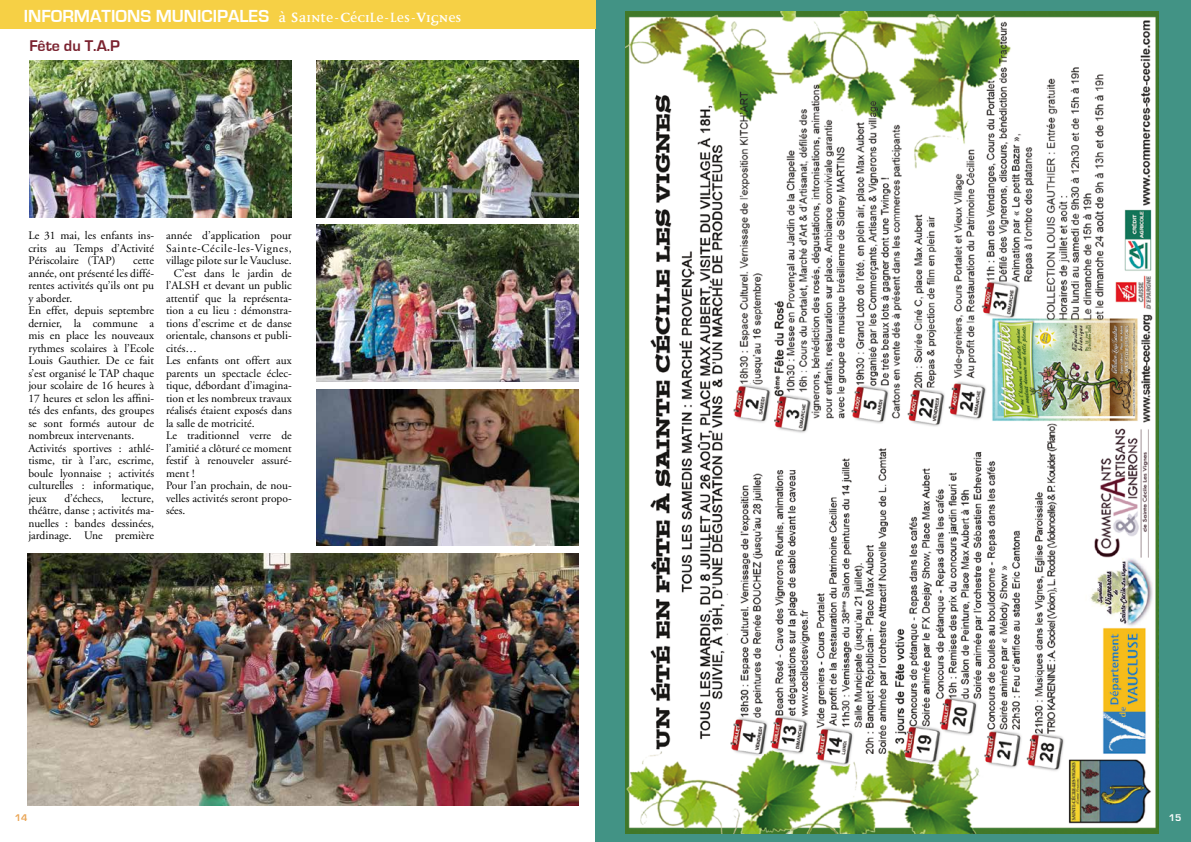
<style>
.page{position:relative;width:1191px;height:842px;background:#fff}
.page>*{position:absolute;margin:0;border:0;box-sizing:border-box;transform-origin:0 0}
.t1{font:700 18px "Eurostile";color:#fff}
.t2{font:700 16px "Eurostile";color:#7a222f}
.t3{font:11.5px/12.5px "Adobe Garamond";color:#000;text-align:justify}
.t4{font:11.5px "Adobe Garamond";letter-spacing:.055em;color:#000}
.t5{font:700 10px "Eurostile";color:#fff}
.t6{font:700 10px "Eurostile";color:#e9a454}
.s1{font-family:"Disturbance"}
.s2{font-family:"Disturbance";font-size:24px}
</style>
<div class="page">
<div style="left:595px;top:0;width:596px;height:842px;background:#429385"></div>
<img style="left:625px;top:11px;width:533px;height:822px">
<div style="left:0;top:0;width:595px;height:28px;background:#f6d045"></div>
<img style="left:29px;top:61px;width:263px;height:156px">
<img style="left:316px;top:61px;width:262px;height:156px">
<img style="left:316px;top:225px;width:262px;height:156px">
<img style="left:316px;top:389px;width:262px;height:157px">
<img style="left:27px;top:553px;width:551px;height:253px">
<h1 class="t1" style="left:24px;top:6px;width:439px">INFORMATIONS MU NICIPALES <span class="s1">à</span> <span class="s2">S</span><span class="s1">ainte-</span><span class="s2">C</span><span class="s1">écile-les-</span><span class="s2">V</span><span class="s1">ignes</span></h1>
<h2 class="t2" style="left:29px;top:37px;width:91px">FÊTE DU T.A.P</h2>
<p class="t3" style="left:28px;top:229px;width:127px">Le 31 mai, les enfants ins&shy;crits au Temps d’Activité Périscolaire (TAP)</p>
<p class="t3" style="left:28px;top:254px;width:127px;text-align:left;text-indent:105px">cette année, ont présenté les diffé&shy;rentes activités qu’ils ont pu y aborder.<br>En effet, depuis septembre dernier, la commune a mis en place les nouveaux rythmes scolaires à l’Ecole<br>Louis Gauthier. De ce fait s’est organisé le TAP chaque jour scolaire de 16 heures à<br>17 heures et selon les affini&shy;tés des enfants, des groupes se sont formés autour de nombreux intervenants.<br>Activités sportives : athlé&shy;tisme, tir à l’arc, escrime, boule lyonnaise ; activités culturelles : informatique, jeux</p>
<p class="t3" style="left:28px;top:492px;width:127px;text-indent:93px">lecture, théâtre, danse ; activités ma&shy;nuelles : bandes dessinées, jardinage. Une première</p>
<p class="t3" style="left:64px;top:492px;width:41px">d’échecs,</p>
<p class="t3" style="left:166px;top:229px;width:127px">année d’application pour</p>
<p class="t4" style="left:166px;top:242px;width:127px">Sainte-Cécile-les-Vignes,</p>
<p class="t3" style="left:166px;top:254px;width:127px">village pilote sur le Vaucluse.</p>
<p class="t3" style="left:174px;top:267px;width:119px">C’est dans le jardin de</p>
<p class="t3" style="left:166px;top:279px;width:127px">l’ALSH et devant un public</p>
<p class="t3" style="left:166px;top:292px;width:127px">attentif que la représenta-</p>
<p class="t3" style="left:166px;top:304px;width:127px">tion a eu lieu : démonstra-</p>
<p class="t3" style="left:166px;top:317px;width:127px">tions d’escrime et de danse</p>
<p class="t3" style="left:166px;top:329px;width:127px">orientale, chansons et publi-</p>
<p class="t3" style="left:166px;top:342px;width:32px">cités…</p>
<p class="t3" style="left:166px;top:354px;width:127px">Les enfants ont offert aux</p>
<p class="t3" style="left:166px;top:367px;width:127px">parents un spectacle éclec-</p>
<p class="t3" style="left:166px;top:379px;width:127px">tique, débordant d’imagina-</p>
<p class="t3" style="left:166px;top:392px;width:127px">tion et les nombreux travaux</p>
<p class="t3" style="left:166px;top:404px;width:127px">réalisés étaient exposés dans</p>
<p class="t3" style="left:166px;top:417px;width:90px">la salle de motricité.</p>
<p class="t3" style="left:166px;top:429px;width:127px">Le traditionnel verre de</p>
<p class="t3" style="left:166px;top:442px;width:127px">l’amitié a clôturé ce moment</p>
<p class="t3" style="left:166px;top:454px;width:127px">festif à renouveler assuré-</p>
<p class="t3" style="left:166px;top:467px;width:30px">ment !</p>
<p class="t3" style="left:166px;top:479px;width:127px">Pour l’an prochain, de nou-</p>
<p class="t3" style="left:166px;top:492px;width:127px">velles activités seront propo-</p>
<p class="t3" style="left:166px;top:504px;width:21px">sées.</p>
<p class="t6" style="left:15px;top:812px;width:14px">14</p>
<p class="t5" style="left:1168px;top:812px;width:14px">15</p>
</div>
